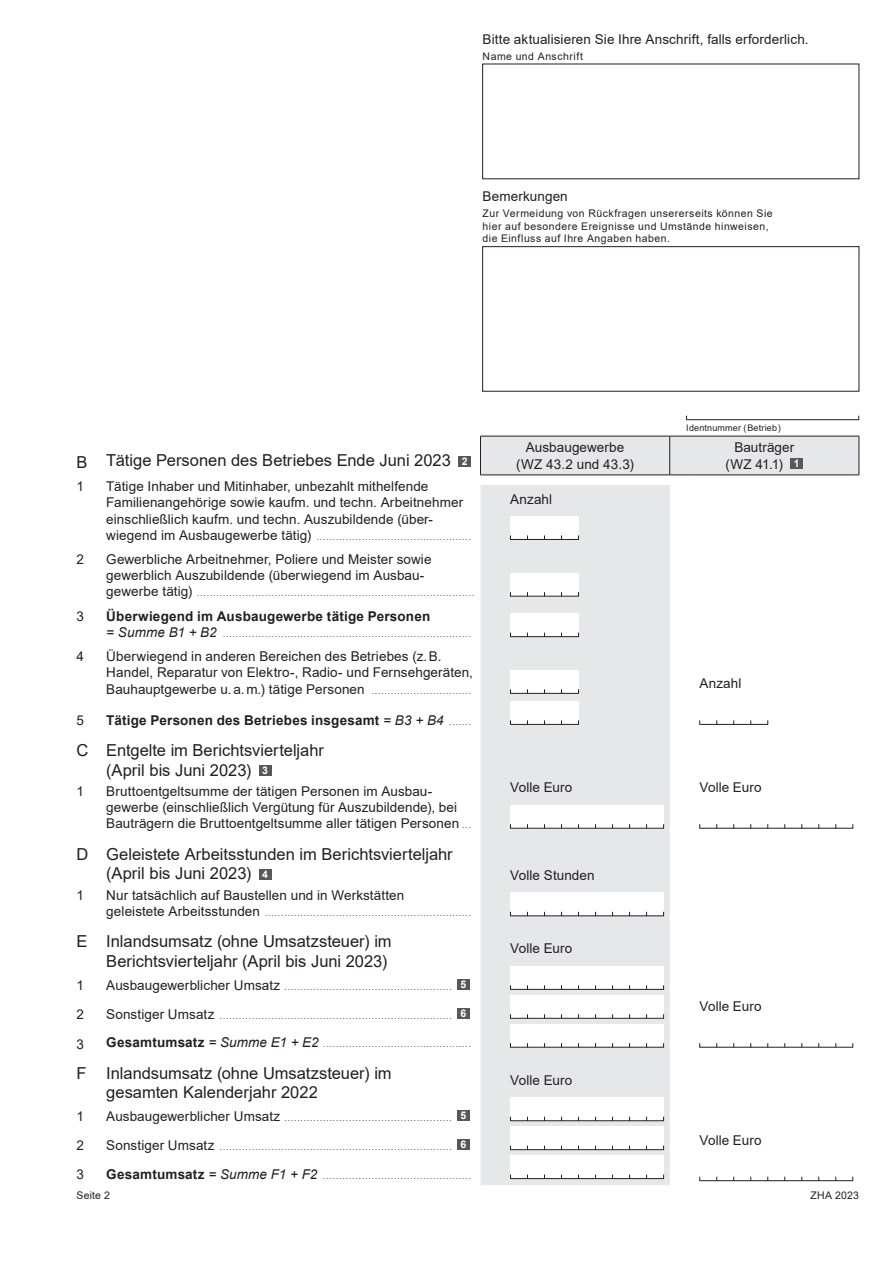
<style>
.page{position:relative;width:893px;height:1263px;background:#fff}
.page>*{position:absolute;margin:0;border:0;box-sizing:border-box;transform-origin:0 0}
.t1{font:16.5px/19.8px "Arial";color:#231f20}
.t2{font:13.5px/16.2px "Arial";letter-spacing:.005em;color:#231f20}
.t3{font:700 13.5px "Arial";letter-spacing:.015em;color:#231f20}
.t4{font:10.5px "Arial";color:#6c6d70}
.t5{font:10.5px/12.6px "Arial";letter-spacing:.045em;color:#231f20}
.t6{font:9px "Arial";letter-spacing:.02em;color:#231f20}
.s1{font-weight:700;font-size:10.5px;color:#fff}
.s2{font-size:13.5px;color:#231f20}
.s3{font-style:italic;font-size:13.5px;color:#231f20}
.s4{font-size:10.5px;color:#6c6d70}
.s5{font-weight:400;font-style:italic}
.s6{font-weight:400;font-size:10.5px;color:#6c6d70}
.s7{font-weight:700;color:#fff}
.s8{font-weight:700;font-size:13.5px;color:#231f20}
</style>
<div class="page">
<div style="left:482px;top:246px;width:377px;height:145px;border:1px solid #231f20"></div>
<svg style="left:480px;top:437px;width:379px;height:748px"></svg>
<svg style="left:480px;top:476px;width:379px;height:9px"></svg>
<hr style="left:480px;top:436px;width:190px;height:1px;background:#231f20">
<hr style="left:480px;top:436px;width:1px;height:39px;background:#231f20">
<svg style="left:670px;top:436px;width:21px;height:1px"></svg>
<hr style="left:669px;top:436px;width:1px;height:39px;background:#231f20">
<hr style="left:691px;top:436px;width:168px;height:1px;background:#231f20">
<hr style="left:859px;top:436px;width:1px;height:39px;background:#231f20">
<hr style="left:480px;top:475px;width:190px;height:1px;background:#231f20">
<svg style="left:670px;top:475px;width:21px;height:1px"></svg>
<hr style="left:691px;top:475px;width:168px;height:1px;background:#231f20">
<div style="left:458px;top:456px;width:13px;height:10px;background:#57585a"></div>
<div style="left:790px;top:458px;width:13px;height:10px;background:#57585a"></div>
<div style="left:510px;top:516px;width:68px;height:24px;background:#fff"></div>
<hr style="left:510px;top:539px;width:69px;height:1px;background:#231f20">
<div style="left:510px;top:573px;width:68px;height:23px;background:#fff"></div>
<hr style="left:510px;top:596px;width:69px;height:1px;background:#231f20">
<div style="left:510px;top:613px;width:68px;height:24px;background:#fff"></div>
<hr style="left:510px;top:636px;width:69px;height:1px;background:#231f20">
<div style="left:510px;top:670px;width:68px;height:23px;background:#fff"></div>
<hr style="left:510px;top:693px;width:69px;height:1px;background:#231f20">
<div style="left:700px;top:701px;width:68px;height:24px;background:#fff"></div>
<hr style="left:699px;top:724px;width:69px;height:1px;background:#231f20">
<div style="left:510px;top:701px;width:68px;height:24px;background:#fff"></div>
<hr style="left:510px;top:724px;width:69px;height:1px;background:#231f20">
<div style="left:259px;top:765px;width:13px;height:10px;background:#57585a"></div>
<div style="left:510px;top:805px;width:154px;height:23px;background:#fff"></div>
<hr style="left:510px;top:828px;width:154px;height:1px;background:#231f20">
<div style="left:700px;top:805px;width:153px;height:23px;background:#fff"></div>
<hr style="left:699px;top:828px;width:154px;height:1px;background:#231f20">
<div style="left:259px;top:869px;width:13px;height:10px;background:#57585a"></div>
<div style="left:510px;top:893px;width:154px;height:23px;background:#fff"></div>
<hr style="left:510px;top:915px;width:154px;height:1px;background:#231f20">
<div style="left:510px;top:966px;width:154px;height:23px;background:#fff"></div>
<hr style="left:510px;top:989px;width:154px;height:1px;background:#231f20">
<div style="left:457px;top:979px;width:13px;height:10px;background:#57585a"></div>
<div style="left:457px;top:1008px;width:13px;height:10px;background:#57585a"></div>
<div style="left:510px;top:995px;width:154px;height:23px;background:#fff"></div>
<hr style="left:510px;top:1018px;width:154px;height:1px;background:#231f20">
<div style="left:700px;top:1024px;width:153px;height:23px;background:#fff"></div>
<hr style="left:699px;top:1047px;width:154px;height:1px;background:#231f20">
<div style="left:510px;top:1024px;width:154px;height:23px;background:#fff"></div>
<hr style="left:510px;top:1047px;width:154px;height:1px;background:#231f20">
<div style="left:510px;top:1097px;width:154px;height:24px;background:#fff"></div>
<hr style="left:510px;top:1120px;width:154px;height:1px;background:#231f20">
<div style="left:457px;top:1110px;width:13px;height:11px;background:#57585a"></div>
<div style="left:457px;top:1139px;width:13px;height:11px;background:#57585a"></div>
<div style="left:510px;top:1126px;width:154px;height:24px;background:#fff"></div>
<hr style="left:510px;top:1149px;width:154px;height:1px;background:#231f20">
<div style="left:700px;top:1157px;width:153px;height:24px;background:#fff"></div>
<hr style="left:699px;top:1180px;width:154px;height:1px;background:#231f20">
<div style="left:510px;top:1155px;width:154px;height:24px;background:#fff"></div>
<hr style="left:510px;top:1178px;width:154px;height:1px;background:#231f20">
<hr style="left:686px;top:419px;width:173px;height:1px;background:#231f20">
<p class="t2" style="left:483px;top:31px;width:327px">Bitte aktualisieren Sie Ihre Anschrift, falls erforderlich.</p>
<p class="t5" style="left:483px;top:50px;width:102px">Name und Anschrift</p>
<p class="t2" style="left:483px;top:188px;width:87px">Bemerkungen</p>
<p class="t5" style="left:483px;top:207px;width:292px">Zur Vermeidung von Rückfragen unsererseits können Sie hier auf besondere Ereignisse und Umstände hinweisen, die Einfluss auf Ihre Angaben haben.</p>
<p class="t6" style="left:686px;top:421px;width:96px">Identnummer ( Betrieb )</p>
<h1 class="t1" style="left:77px;top:451px;width:393px">B Tätige Personen des Betriebes Ende Juni 2023 <span class="s1">2</span></h1>
<p class="t2" style="left:516px;top:439px;width:119px;text-align:center">Ausbaugewerbe (WZ 43.2 und 43.3)</p>
<p class="t2" style="left:725px;top:439px;width:76px;text-align:center">Bauträger (WZ 41.1) <span class="s1">1</span></p>
<p class="t2" style="left:77px;top:478px;width:9px">1</p>
<p class="t2" style="left:106px;top:478px;width:358px">Tätige Inhaber und Mitinhaber, unbezahlt mithelfende<br>Familienangehörige sowie kaufm. und techn. Arbeitnehmer einschließlich kaufm. und techn. Auszubildende (über-</p>
<p class="t4" style="left:106px;top:529px;width:367px"><span class="s2">wiegend im Ausbaugewerbe tätig)</span> ................................................</p>
<p class="t2" style="left:510px;top:491px;width:43px">Anzahl</p>
<p class="t2" style="left:77px;top:551px;width:9px">2</p>
<p class="t2" style="left:106px;top:551px;width:327px">Gewerbliche Arbeitnehmer, Poliere und Meister sowie gewerblich Auszubildende (überwiegend im Ausbau-</p>
<p class="t4" style="left:106px;top:585px;width:370px"><span class="s2">gewerbe tätig)</span> ......................................................................................</p>
<p class="t2" style="left:77px;top:608px;width:9px">3</p>
<p class="t3" style="left:106px;top:606px;width:325px">Überwiegend im Ausbaugewerbe tätige Personen</p>
<p class="t4" style="left:106px;top:626px;width:367px"><span class="s3">= Summe B1 + B2</span> .............................................................................</p>
<p class="t2" style="left:77px;top:648px;width:9px">4</p>
<p class="t2" style="left:106px;top:648px;width:368px">Überwiegend in anderen Bereichen des Betriebes (z.B.<br>Handel, Reparatur von Elektro-, Radio- und Fernsehgeräten,<br>Bauhauptgewerbe u.a.m.) tätige Personen <span class="s4">...............................</span></p>
<p class="t2" style="left:699px;top:675px;width:43px">Anzahl</p>
<p class="t2" style="left:77px;top:712px;width:9px">5</p>
<p class="t3" style="left:106px;top:710px;width:366px">Tätige Personen des Betriebes insgesamt <span class="s5">= B3 + B4</span> <span class="s6">.......</span></p>
<h1 class="t1" style="left:106px;top:740px;width:219px;text-indent:-30px">C Entgelte im Berichtsvierteljahr (April bis Juni 2023) <span class="s1">3</span></h1>
<p class="t2" style="left:77px;top:783px;width:9px">1</p>
<p class="t2" style="left:106px;top:783px;width:327px">Bruttoentgeltsumme der tätigen Personen im Ausbau-</p>
<p class="t2" style="left:510px;top:779px;width:64px">Volle Euro</p>
<p class="t2" style="left:699px;top:779px;width:64px">Volle Euro</p>
<p class="t2" style="left:106px;top:799px;width:366px">gewerbe (einschließlich Vergütung für Auszubildende), bei<br>Bauträgern die Bruttoentgeltsumme aller tätigen Personen <span class="s4">...</span></p>
<h1 class="t1" style="left:106px;top:844px;width:348px;text-indent:-30px">D Geleistete Arbeitsstunden im Berichtsvierteljahr (April bis Juni 2023) <span class="s1">4</span></h1>
<p class="t2" style="left:510px;top:867px;width:86px">Volle Stunden</p>
<p class="t2" style="left:77px;top:887px;width:9px">1</p>
<p class="t2" style="left:106px;top:887px;width:300px">Nur tatsächlich auf Baustellen und in Werkstätten</p>
<p class="t4" style="left:106px;top:905px;width:367px"><span class="s2">geleistete Arbeitsstunden</span> ................................................................</p>
<h1 class="t1" style="left:77px;top:931px;width:317px;text-align:right">E Inlandsumsatz (ohne Umsatzsteuer) im<br>Berichtsvierteljahr (April bis Juni 2023)</h1>
<p class="t2" style="left:510px;top:940px;width:64px">Volle Euro</p>
<p class="t2" style="left:77px;top:977px;width:9px">1</p>
<p class="t4" style="left:106px;top:979px;width:362px"><span class="s2">Ausbaugewerblicher Umsatz</span> .................................................... <span class="s7">5</span></p>
<p class="t2" style="left:77px;top:1005px;width:9px">2</p>
<p class="t4" style="left:106px;top:1007px;width:362px"><span class="s2">Sonstiger Umsatz</span> ........................................................................ <span class="s7">6</span></p>
<p class="t2" style="left:77px;top:1036px;width:9px">3</p>
<p class="t4" style="left:106px;top:1036px;width:367px"><span class="s8">Gesamtumsatz</span> <span class="s3">= Summe E1 + E2</span> ..............................................</p>
<h1 class="t1" style="left:106px;top:1063px;width:287px;text-indent:-30px">F Inlandsumsatz (ohne Umsatzsteuer) im gesamten Kalenderjahr 2022</h1>
<p class="t2" style="left:510px;top:1072px;width:64px">Volle Euro</p>
<p class="t2" style="left:77px;top:1108px;width:9px">1</p>
<p class="t4" style="left:106px;top:1110px;width:362px"><span class="s2">Ausbaugewerblicher Umsatz</span> .................................................... <span class="s7">5</span></p>
<p class="t2" style="left:77px;top:1137px;width:9px">2</p>
<p class="t4" style="left:106px;top:1139px;width:362px"><span class="s2">Sonstiger Umsatz</span> ........................................................................ <span class="s7">6</span></p>
<p class="t2" style="left:77px;top:1166px;width:9px">3</p>
<p class="t4" style="left:106px;top:1168px;width:367px"><span class="s8">Gesamtumsatz</span> <span class="s3">= Summe F1 + F2</span> ..............................................</p>
<p class="t2" style="left:699px;top:998px;width:64px">Volle Euro</p>
<p class="t2" style="left:699px;top:1132px;width:64px">Volle Euro</p>
<p class="t5" style="left:77px;top:1189px;width:35px">Seite 2</p>
<p class="t5" style="left:811px;top:1189px;width:50px">ZHA 2023</p>
</div>
